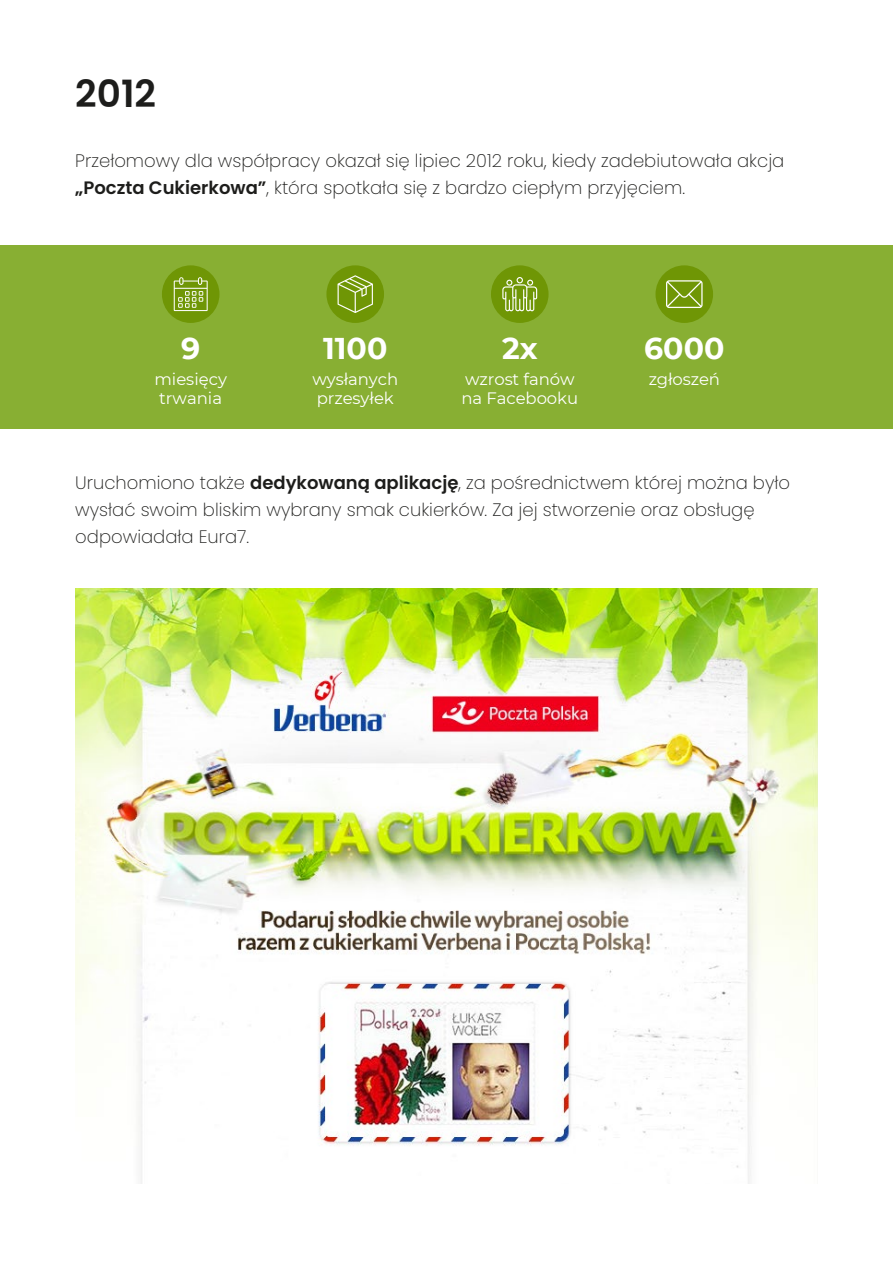
<style>
.page{position:relative;width:893px;height:1263px;background:#fff}
.page>*{position:absolute;margin:0;border:0;box-sizing:border-box;transform-origin:0 0}
.t1{font:600 37.5px "Poppins";color:#1d1d1b}
.t2{font:700 30px "Montserrat";color:#fff}
.t3{font:200 18px/27px "Poppins";color:#1d1d1b}
.t4{font:16.5px/19.8px "Montserrat";letter-spacing:-.005em;color:#fff}
.s1{font-weight:600}
</style>
<div class="page">
<div style="left:1px;top:245px;width:892px;height:183px;background:#88af33"></div>
<img style="left:75px;top:589px;width:743px;height:594px">
<div style="left:655px;top:265px;width:58px;height:58px;background:#6f9605;border-radius:50%"></div>
<div style="left:491px;top:265px;width:58px;height:58px;background:#6f9605;border-radius:50%"></div>
<div style="left:326px;top:265px;width:58px;height:58px;background:#6f9605;border-radius:50%"></div>
<div style="left:162px;top:265px;width:57px;height:58px;background:#6f9605;border-radius:50%"></div>
<svg style="left:666px;top:280px;width:37px;height:28px"></svg>
<svg style="left:502px;top:277px;width:35px;height:34px"></svg>
<svg style="left:338px;top:275px;width:35px;height:38px"></svg>
<svg style="left:174px;top:277px;width:34px;height:34px"></svg>
<h1 class="t1" style="left:75px;top:72px;width:82px">2012</h1>
<p class="t3" style="left:75px;top:148px;width:710px">Przełomowy dla współpracy okazał się lipiec 2012 roku, kiedy zadebiutowała akcja <span class="s1">„Poczta Cukierkowa”</span>, która spotkała się z bardzo ciepłym przyjęciem.</p>
<h2 class="t2" style="left:181px;top:327px;width:21px">9</h2>
<p class="t4" style="left:154px;top:368px;width:74px">miesięcy trwania</p>
<h2 class="t2" style="left:323px;top:327px;width:66px">1100</h2>
<p class="t4" style="left:312px;top:368px;width:87px">wysłanych przesyłek</p>
<h2 class="t2" style="left:502px;top:327px;width:37px">2x</h2>
<p class="t4" style="left:461px;top:368px;width:118px">wzrost fanów na Facebooku</p>
<h2 class="t2" style="left:644px;top:327px;width:82px">6000</h2>
<p class="t4" style="left:649px;top:368px;width:73px">zgłoszeń</p>
<p class="t3" style="left:75px;top:469px;width:716px">Uruchomiono także <span class="s1">dedykowaną aplikację</span>, za pośrednictwem której można było wysłać swoim bliskim wybrany smak cukierków. Za jej stworzenie oraz obsługę odpowiadała Eura7.</p>
</div>
